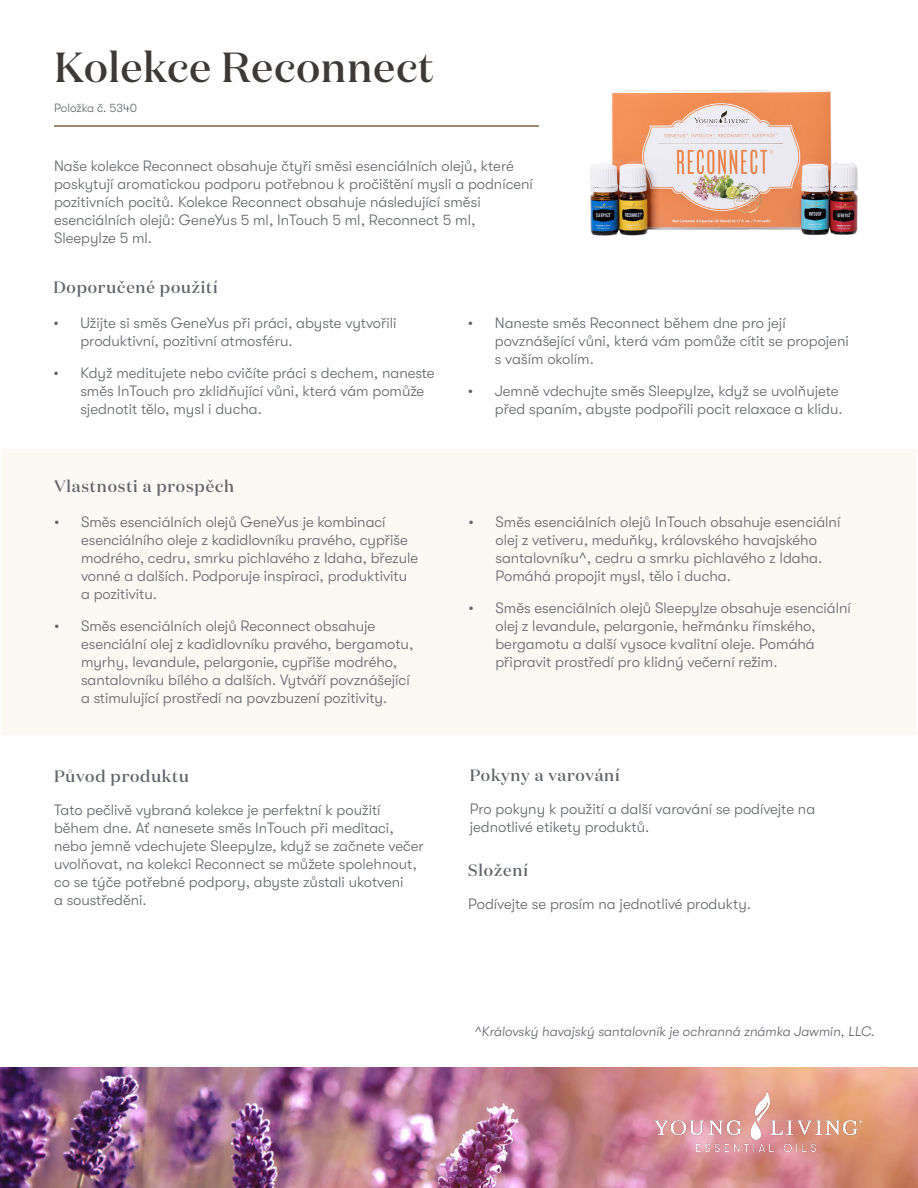
<style>
.page{position:relative;width:918px;height:1188px;background:#fff}
.page>*{position:absolute;margin:0;border:0;box-sizing:border-box;transform-origin:0 0}
.t1{font:500 42px "Domaine Display";letter-spacing:.02em;color:#3d3936}
.t2{font:500 16.5px "Domaine Display";letter-spacing:.05em;color:#61646a}
.t3{font:300 15px/18px "GT Walsheim Pro";color:#61646a}
.t4{font:italic 300 13.5px "GT Walsheim Pro";color:#61646a}
.t5{font:300 12px "GT Walsheim Pro";color:#61646a}
</style>
<div class="page">
<img style="left:0;top:1067px;width:918px;height:121px">
<div style="left:1px;top:448px;width:916px;height:288px;background:#fcf8f4"></div>
<div style="left:0;top:448px;width:918px;height:289px;border:2px solid #fff"></div>
<img style="left:654px;top:1092px;width:208px;height:60px">
<img style="left:590px;top:90px;width:268px;height:146px">
<hr style="left:54px;top:125px;width:485px;height:2px;background:#80623b">
<h1 class="t1" style="left:54px;top:40px;width:382px">Kolekce Reconnect</h1>
<p class="t5" style="left:54px;top:101px;width:85px">Položka č. 5340</p>
<p class="t3" style="left:54px;top:157px;width:481px">Naše kolekce Reconnect obsahuje čtyři směsi esenciálních olejů, které poskytují aromatickou podporu potřebnou k pročištění mysli a podnícení pozitivních pocitů. Kolekce Reconnect obsahuje následující směsi esenciálních olejů: GeneYus 5 ml, InTouch 5 ml, Reconnect 5 ml, SleepyIze 5 ml.</p>
<p class="t2" style="left:53px;top:277px;width:166px">Doporučené použití</p>
<p class="t3" style="left:80px;top:314px;width:318px;text-indent:-27px">• Užijte si směs GeneYus při práci, abyste vytvořili produktivní, pozitivní atmosféru.</p>
<p class="t3" style="left:80px;top:364px;width:356px;text-indent:-27px">• Když meditujete nebo cvičíte práci s dechem, naneste směs InTouch pro zklidňující vůni, která vám pomůže sjednotit tělo, mysl i ducha.</p>
<p class="t2" style="left:54px;top:476px;width:182px">Vlastnosti a prospěch</p>
<p class="t3" style="left:81px;top:513px;width:339px;text-indent:-27px">• Směs esenciálních olejů GeneYus je kombinací esenciálního oleje z kadidlovníku pravého, cypřiše modrého, cedru, smrku pichlavého z Idaha, březule vonné a dalších. Podporuje inspiraci, produktivitu a pozitivitu.</p>
<p class="t3" style="left:81px;top:617px;width:334px;text-indent:-27px">• Směs esenciálních olejů Reconnect obsahuje esenciální olej z kadidlovníku pravého, bergamotu, myrhy, levandule, pelargonie, cypřiše modrého, santalovníku bílého a dalších. Vytváří povznášející a stimulující prostředí na povzbuzení pozitivity.</p>
<p class="t2" style="left:54px;top:766px;width:136px">Původ produktu</p>
<p class="t3" style="left:54px;top:801px;width:371px">Tato pečlivě vybraná kolekce je perfektní k použití během dne. Ať nanesete směs InTouch při meditaci, nebo jemně vdechujete SleepyIze, když se začnete večer uvolňovat, na kolekci Reconnect se můžete spolehnout, co se týče potřebné podpory, abyste zůstali ukotveni<br>a soustředěni.</p>
<p class="t3" style="left:495px;top:314px;width:355px;text-indent:-27px">• Naneste směs Reconnect během dne pro její povznášející vůni, která vám pomůže cítit se propojeni s vaším okolím.</p>
<p class="t3" style="left:468px;top:382px;width:377px;text-align:right">• Jemně vdechujte směs SleepyIze, když se uvolňujete před spaním, abyste podpořili pocit relaxace a klidu.</p>
<p class="t3" style="left:495px;top:513px;width:346px;text-indent:-27px">• Směs esenciálních olejů InTouch obsahuje esenciální olej z vetiveru, meduňky, královského havajského santalovníku^, cedru a smrku pichlavého z Idaha.<br>Pomáhá propojit mysl, tělo i ducha.</p>
<p class="t3" style="left:495px;top:599px;width:357px;text-indent:-27px">• Směs esenciálních olejů SleepyIze obsahuje esenciální olej z levandule, pelargonie, heřmánku římského, bergamotu a další vysoce kvalitní oleje. Pomáhá připravit prostředí pro klidný večerní režim.</p>
<p class="t2" style="left:470px;top:765px;width:151px">Pokyny a varování</p>
<p class="t3" style="left:470px;top:800px;width:347px">Pro pokyny k použití a další varování se podívejte na jednotlivé etikety produktů.</p>
<p class="t2" style="left:468px;top:860px;width:61px">Složení</p>
<p class="t3" style="left:468px;top:895px;width:284px">Podívejte se prosím na jednotlivé produkty.</p>
<p class="t4" style="left:474px;top:1024px;width:402px">^Královský havajský santalovník je ochranná známka Jawmin, LLC.</p>
</div>
